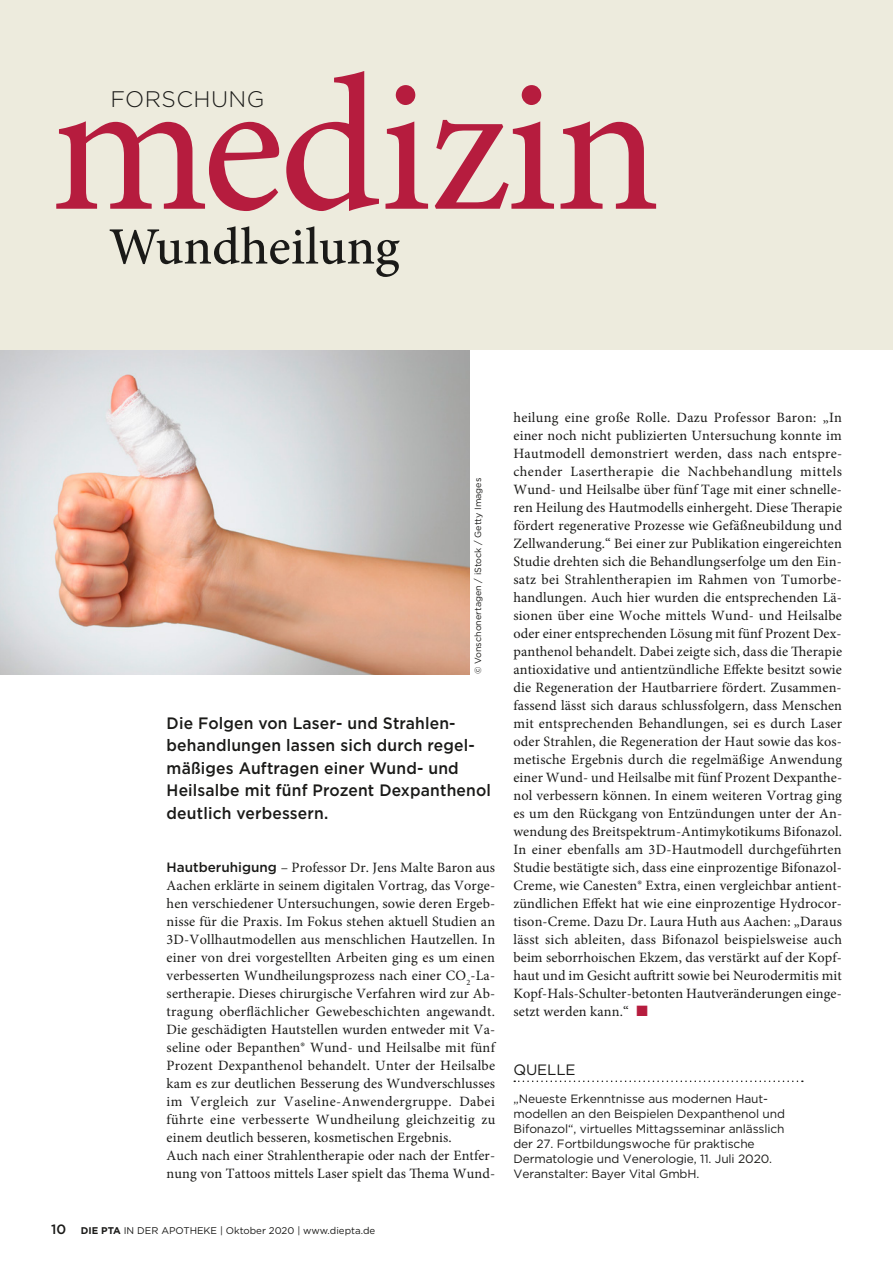
<style>
.page{position:relative;width:893px;height:1263px;background:#fff}
.page>*{position:absolute;margin:0;border:0;box-sizing:border-box;transform-origin:0 0}
.t1{font:193.5px "Minion Pro";letter-spacing:-.02em;color:#b61c3e}
.t2{font:500 52.5px "Minion Pro";color:#1a1a18}
.t3{font:300 22.5px "Gotham";letter-spacing:.02em;color:#1a1a18}
.t4{font:500 16.5px/22.5px "Gotham";letter-spacing:.01em;color:#1a1a18;scale:.95 1}
.t5{font:15px "Gotham";letter-spacing:-.01em;color:#1a1a18}
.t6{font:14.25px/18px "Minion Pro";letter-spacing:.01em;color:#1a1a18}
.t7{font:500 13.5px "Gotham";color:#1a1a18}
.t8{font:12px/15px "Gotham";letter-spacing:-.01em;color:#1a1a18}
.t9{font:9.75px "Gotham";color:#1a1a18}
.t10{font:9px "Gotham";color:#1a1a18}
.s1{font-family:"Gotham";font-weight:500;font-size:13.5px}
.s2{font-weight:700}
.s3{color:#b61c3e}
</style>
<div class="page">
<div style="left:0;top:0;width:893px;height:350px;background:#edebdd"></div>
<img style="left:0;top:350px;width:470px;height:324px">
<svg style="left:514px;top:1080px;width:289px;height:2px"></svg>
<h1 class="t1" style="left:51px;top:17px;width:611px">medizin</h1>
<h3 class="t3" style="left:111px;top:85px;width:155px">FORSCHUNG</h3>
<h2 class="t2" style="left:109px;top:211px;width:292px">Wundheilung</h2>
<p class="t10" style="left:472px;top:674px;width:198px;rotate:-90deg">© Vonschonertagen / iStock / Getty Images</p>
<p class="t4" style="left:167px;top:711px;width:343px">Die Folgen von Laser- und Strahlen&shy;behandlungen lassen sich durch regel&shy;mäßiges Auftragen einer Wund- und Heilsalbe mit fünf Prozent Dexpanthenol deutlich verbessern.</p>
<p class="t6" style="left:167px;top:859px;width:330px"><span class="s1">Hautberuhigung</span> – Professor Dr. Jens Malte Baron aus Aachen erklärte in seinem digitalen Vortrag, das Vorge&shy;hen verschiedener Untersuchungen, sowie deren Ergeb&shy;nisse für die Praxis. Im Fokus stehen aktuell Studien an 3D-Vollhautmodellen aus menschlichen Hautzellen. In einer von drei vorgestellten Arbeiten ging es um einen verbesserten Wundheilungsprozess nach einer CO<sub>2</sub>-La&shy;sertherapie. Dieses chirurgische Verfahren wird zur Ab&shy;tragung oberflächlicher Gewebeschichten angewandt.<br>Die geschädigten Hautstellen wurden entweder mit Va&shy;seline oder Bepanthen® Wund- und Heilsalbe mit fünf Prozent Dexpanthenol behandelt. Unter der Heilsalbe kam es zur deutlichen Besserung des Wundverschlusses im Vergleich zur Vaseline-Anwendergruppe. Dabei führte eine verbesserte Wundheilung gleichzeitig zu einem deutlich besseren, kosmetischen Ergebnis.<br>Auch nach einer Strahlentherapie oder nach der Entfer&shy;nung von Tattoos mittels Laser spielt das Thema Wund-</p>
<p class="t7" style="left:51px;top:1220px;width:17px">10</p>
<p class="t9" style="left:81px;top:1224px;width:296px"><span class="s2">DIE PTA</span> IN DER APOTHEKE | Oktober 2020 | www.diepta.de</p>
<p class="t6" style="left:513px;top:409px;width:330px">heilung eine große Rolle. Dazu Professor Baron: „In einer noch nicht publizierten Untersuchung konnte im Hautmodell demonstriert werden, dass nach entspre&shy;chender Lasertherapie die Nachbehandlung mittels Wund- und Heilsalbe über fünf Tage mit einer schnelle&shy;ren Heilung des Hautmodells einhergeht. Diese Therapie fördert regenerative Prozesse wie Gefäßneubildung und Zellwanderung.“ Bei einer zur Publikation eingereichten Studie drehten sich die Behandlungserfolge um den Ein&shy;satz bei Strahlentherapien im Rahmen von Tumorbe&shy;handlungen. Auch hier wurden die entsprechenden Lä&shy;sionen über eine Woche mittels Wund- und Heilsalbe oder einer entsprechenden Lösung mit fünf Prozent Dex&shy;panthenol behandelt. Dabei zeigte sich, dass die Therapie antioxidative und antientzündliche Effekte besitzt sowie die Regeneration der Hautbarriere fördert. Zusammen&shy;fassend lässt sich daraus schlussfolgern, dass Menschen mit entsprechenden Behandlungen, sei es durch Laser oder Strahlen, die Regeneration der Haut sowie das kos&shy;metische Ergebnis durch die regelmäßige Anwendung einer Wund- und Heilsalbe mit fünf Prozent Dexpanthe&shy;nol verbessern können. In einem weiteren Vortrag ging es um den Rückgang von Entzündungen unter der An&shy;wendung des Breitspektrum-Antimykotikums Bifonazol.<br>In einer ebenfalls am 3D-Hautmodell durchgeführten Studie bestätigte sich, dass eine einprozentige Bifonazol-Creme, wie Canesten® Extra, einen vergleichbar antient&shy;zündlichen Effekt hat wie eine einprozentige Hydrocor&shy;tison-Creme. Dazu Dr. Laura Huth aus Aachen: „Daraus lässt sich ableiten, dass Bifonazol beispielsweise auch beim seborrhoischen Ekzem, das verstärkt auf der Kopf&shy;haut und im Gesicht auftritt sowie bei Neurodermitis mit Kopf-Hals-Schulter-betonten Hautveränderungen einge&shy;setzt werden kann.“ <span class="s3">■</span></p>
<p class="t5" style="left:513px;top:1060px;width:64px">QUELLE</p>
<p class="t8" style="left:513px;top:1091px;width:273px">„Neueste Erkenntnisse aus modernen Haut&shy;modellen an den Beispielen Dexpanthenol und Bifonazol“, virtuelles Mittagsseminar anlässlich der 27. Fortbildungswoche für praktische Dermatologie und Venerologie, 11. Juli 2020.<br>Veranstalter: Bayer Vital GmbH.</p>
</div>
